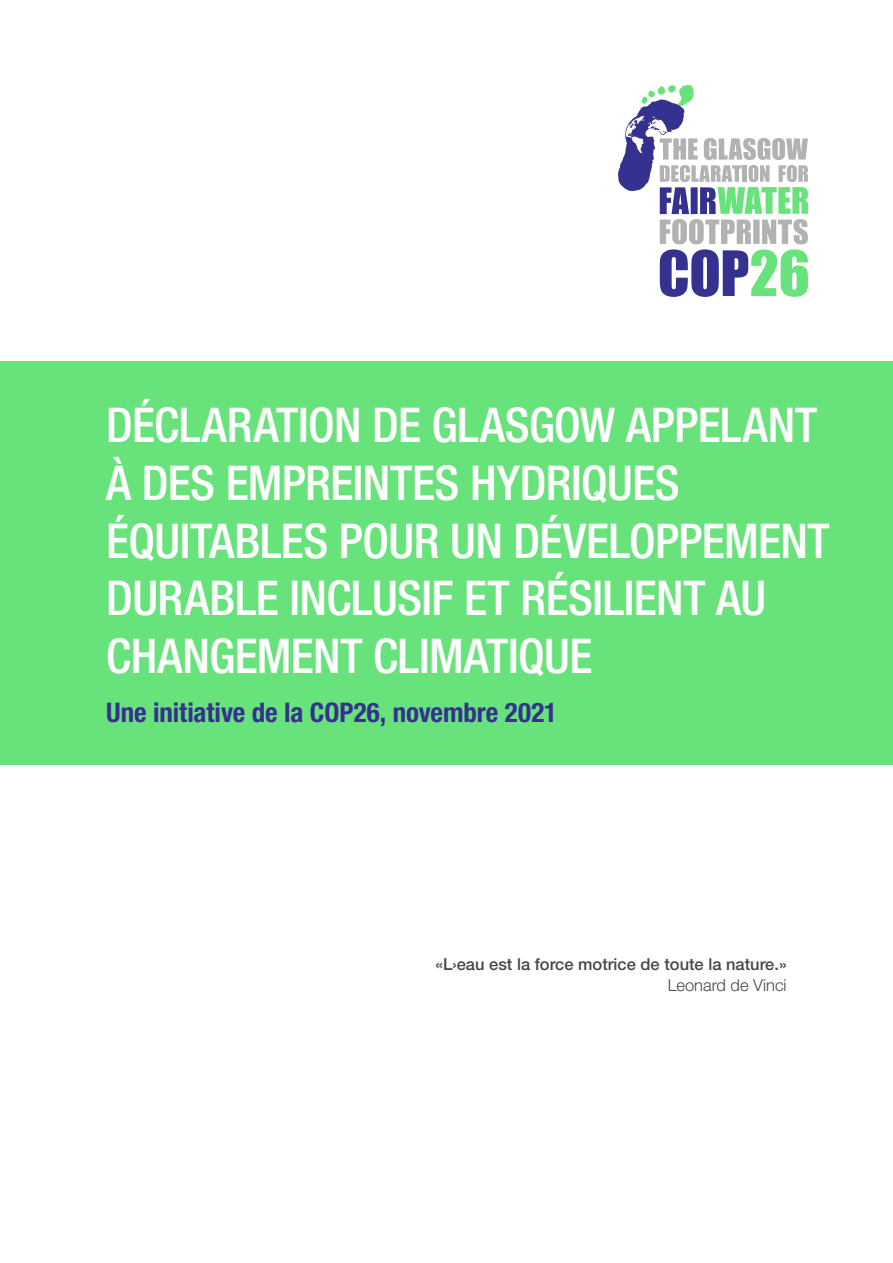
<style>
.page{position:relative;width:893px;height:1263px;background:#fff}
.page>*{position:absolute;margin:0;border:0;box-sizing:border-box;transform-origin:0 0}
.t1{font:500 condensed 48px/57.6px "Helvetica Neue LT";letter-spacing:-.01em;color:#fff}
.t2{font:700 condensed 27px "Helvetica Neue LT";color:#35318f}
.t3{font:500 16.5px "Helvetica Neue LT";color:#474746}
.t4{font:300 16.5px "Helvetica Neue LT";color:#474746}
</style>
<div class="page">
<div style="left:0;top:361px;width:893px;height:404px;background:#68e27b"></div>
<svg style="left:618px;top:85px;width:190px;height:212px"></svg>
<p class="t1" style="left:106px;top:396px;width:725px">DÉCLARATION DE GLASGOW APPELANT<br>À DES EMPREINTES HYDRIQUES<br>ÉQUITABLES POUR UN DÉVELOPPEMENT<br>DURABLE INCLUSIF ET RÉSILIENT AU<br>CHANGEMENT CLIMATIQUE</p>
<p class="t2" style="left:106px;top:696px;width:452px">Une initiative de la COP26, novembre 2021</p>
<p class="t3" style="left:435px;top:954px;width:353px">«L›eau est la force motrice de toute la nature.»</p>
<p class="t4" style="left:668px;top:975px;width:121px">Leonard de Vinci</p>
</div>
